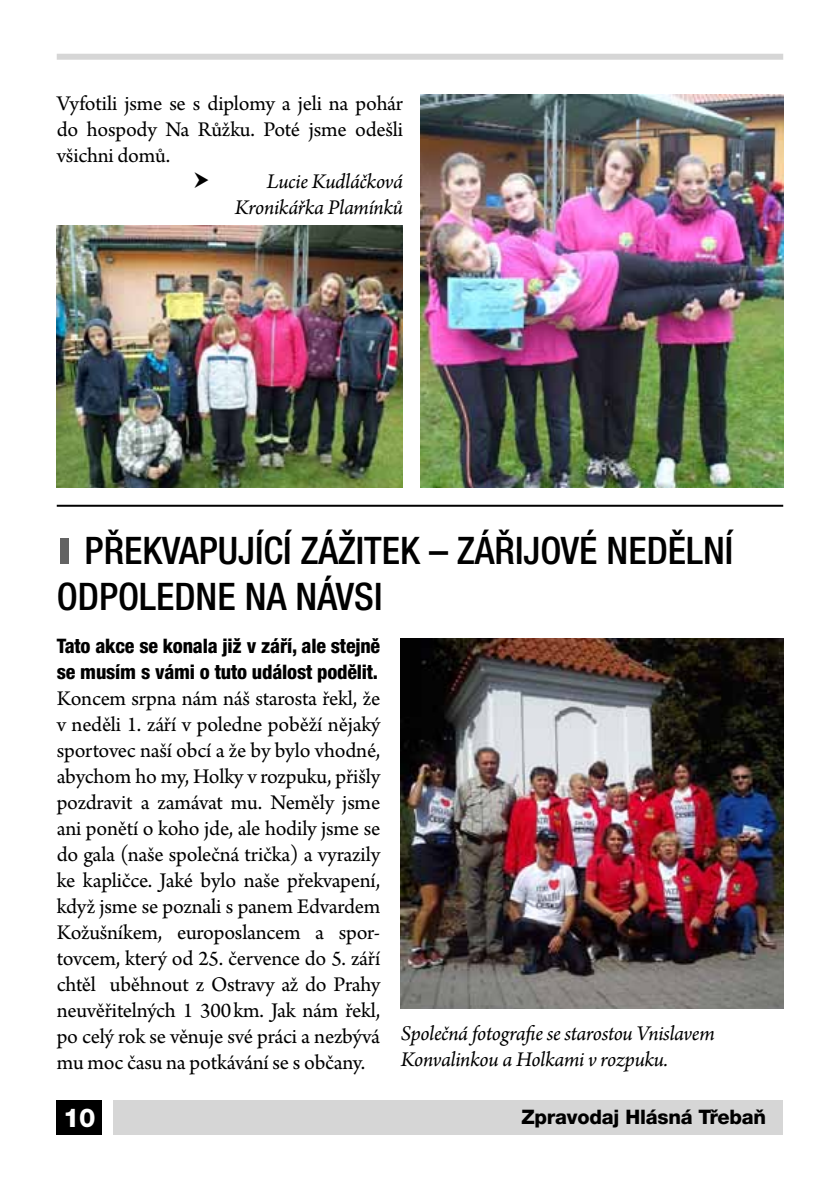
<style>
.page{position:relative;width:840px;height:1191px;background:#fff}
.page>*{position:absolute;margin:0;border:0;box-sizing:border-box;transform-origin:0 0}
.t1{font:500 condensed 38px/45.6px "Helvetica Neue LT Pro";color:#000}
.t2{font:800 26px "Helvetica Neue LT Pro";color:#fff}
.t3{font:22px/26px "Arno Pro";letter-spacing:-.01em;color:#000;text-align:justify}
.t4{font:italic 22px/26px "Arno Pro";letter-spacing:-.015em;color:#000;text-align:right}
.t5{font:800 condensed 20px/26px "Helvetica Neue LT Pro";letter-spacing:-.01em;color:#000}
.t6{font:800 20px "Helvetica Neue LT Pro";letter-spacing:-.01em;color:#000}
.s1{font-size:36px;color:#636363}
</style>
<div class="page">
<div style="left:113px;top:1100px;width:669px;height:34px;background:#d6d6d6"></div>
<div style="left:57px;top:54px;width:725px;height:6px;background:#d6d6d6"></div>
<div style="left:57px;top:1100px;width:45px;height:34px;background:#000"></div>
<img style="left:420px;top:95px;width:362px;height:392px">
<img style="left:57px;top:225px;width:346px;height:262px">
<hr style="left:57px;top:505px;width:725px;height:2px;background:#000">
<img style="left:400px;top:639px;width:382px;height:369px">
<p class="t3" style="left:57px;top:91px;width:347px">Vyfotili jsme se s diplomy a jeli na pohár do hospody Na Růžku. Poté jsme odešli všichni domů.</p>
<p class="t4" style="left:235px;top:169px;width:169px">Lucie Kudláčková<br>Kronikářka Plamínků</p>
<h1 class="t1" style="left:57px;top:527px;width:677px"><span class="s1">I</span> PŘEKVAPUJÍCÍ ZÁŽITEK – ZÁŘIJOVÉ NEDĚLNÍ<br>ODPOLEDNE NA NÁVSI</h1>
<p class="t5" style="left:57px;top:632px;width:325px">Tato akce se konala již v září, ale stejně se musím s vámi o tuto událost podělit.</p>
<p class="t3" style="left:57px;top:686px;width:325px">Koncem srpna nám náš starosta řekl, že v neděli 1. září v poledne poběží nějaký sportovec naší obcí a že by bylo vhodné, abychom ho my, Holky v rozpuku, přišly pozdravit a zamávat mu. Neměly jsme ani ponětí o koho jde, ale hodily jsme se do gala (naše společná trička) a vyrazily ke kapličce. Jaké bylo naše překvapení, když jsme se poznali s panem Edvardem Kožušníkem, europoslancem a spor&shy;tovcem, který od 25. července do 5. září chtěl uběhnout z Ostravy až do Prahy neuvěřitelných 1 300km. Jak nám řekl, po celý rok se věnuje své práci a nezbývá mu moc času na potkávání se s občany.</p>
<p class="t4" style="left:400px;top:1021px;width:315px;text-align:left">Společná fotografie se starostou Vnislavem<br>Konvalinkou a Holkami v rozpuku.</p>
<p class="t2" style="left:63px;top:1101px;width:34px">10</p>
<p class="t6" style="left:521px;top:1105px;width:246px">Zpravodaj Hlásná Třebaň</p>
</div>
